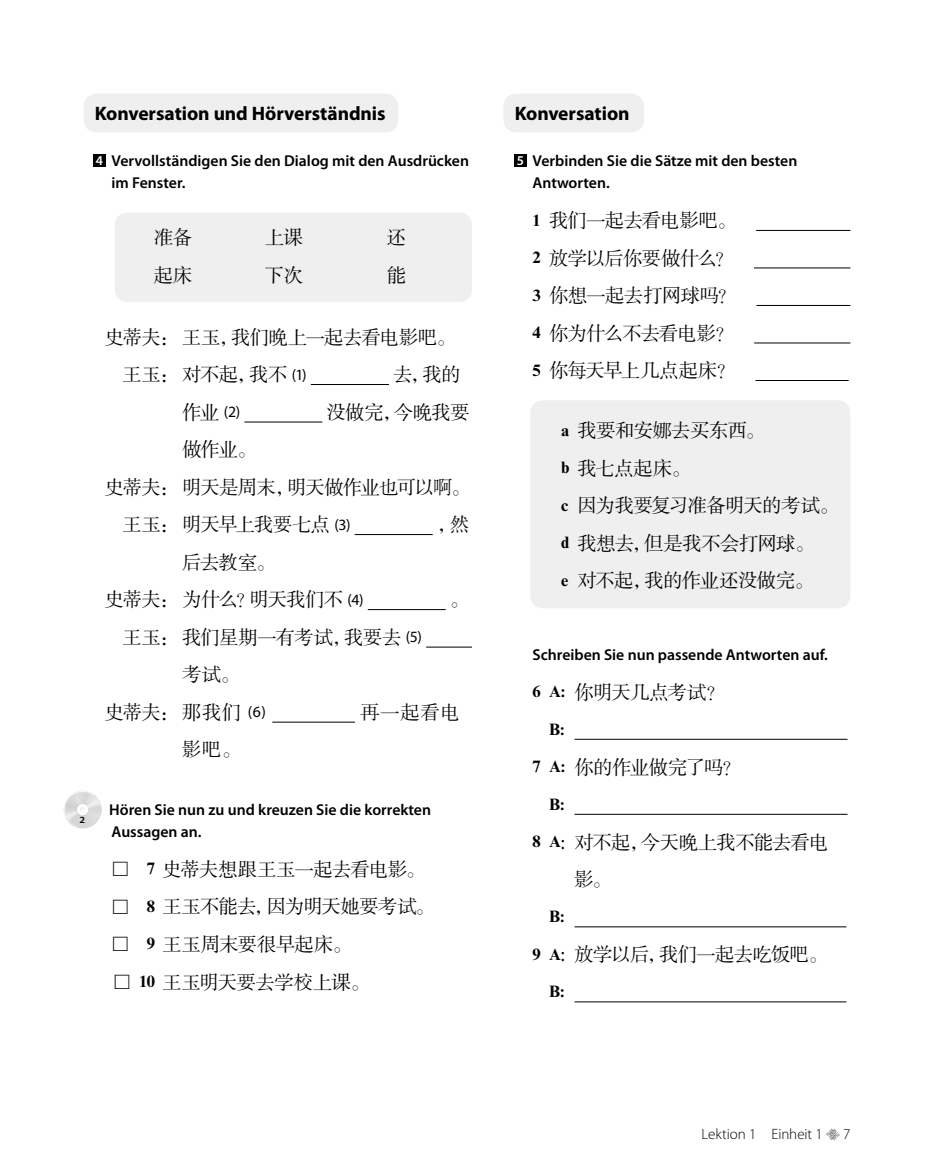
<style>
.page{position:relative;width:927px;height:1174px;background:#fff}
.page>*{position:absolute;margin:0;border:0;box-sizing:border-box;transform-origin:0 0}
.t1{font:19.5px/37.5px "FZSSK GBK1 0";letter-spacing:-.04em;color:#000}
.t2{font:19.5px "FZSSK GBK1 0";letter-spacing:-.06em;color:#000}
.t3{font:700 19.5px "Myriad Pro";letter-spacing:-.005em;color:#000}
.t4{font:700 16.5px "Times New Roman MT Std";color:#000}
.t5{font:600 15.75px/22.5px "Myriad Pro";color:#000}
.t6{font:15.75px "Myriad Pro";color:#000}
.t7{font:300 15px "Myriad Pro";letter-spacing:-.005em;color:#000}
.t8{font:600 9.45px "Myriad Pro";color:#000;scale:1.11 1}
.s1{font-size:13.5px;color:#fff}
.s2{font-family:"Times New Roman MT Std";font-weight:700;font-size:16.5px}
.s3{font-family:"Myriad Pro";font-size:15.75px}
.s4{font-family:"FZSSK GBK1 0";font-size:19.5px}
.s5{font-family:"FZKTK GBK1 0";font-size:18px}
.s6{font-family:"Myriad Pro"}
</style>
<div class="page">
<div style="left:530px;top:400px;width:320px;height:208px;background:#efefef;border-radius:13px"></div>
<hr style="left:574px;top:739px;width:273px;height:1px;background:#000">
<hr style="left:574px;top:814px;width:273px;height:1px;background:#000">
<hr style="left:574px;top:926px;width:272px;height:1px;background:#000">
<hr style="left:574px;top:1001px;width:272px;height:1px;background:#000">
<hr style="left:756px;top:230px;width:94px;height:1px;background:#000">
<hr style="left:754px;top:268px;width:96px;height:1px;background:#000">
<hr style="left:756px;top:305px;width:94px;height:1px;background:#000">
<hr style="left:754px;top:343px;width:96px;height:1px;background:#000">
<hr style="left:755px;top:380px;width:94px;height:1px;background:#000">
<div style="left:514px;top:155px;width:13px;height:12px;background:#000"></div>
<div style="left:503px;top:94px;width:141px;height:38px;background:#efefef;border-radius:13px"></div>
<div style="left:115px;top:213px;width:357px;height:89px;background:#efefef;border-radius:13px"></div>
<div style="left:84px;top:94px;width:314px;height:38px;background:#efefef;border-radius:13px"></div>
<hr style="left:311px;top:384px;width:78px;height:1px;background:#000">
<hr style="left:244px;top:422px;width:78px;height:1px;background:#000">
<hr style="left:355px;top:534px;width:78px;height:1px;background:#000">
<hr style="left:368px;top:609px;width:78px;height:1px;background:#000">
<hr style="left:426px;top:647px;width:46px;height:1px;background:#000">
<hr style="left:272px;top:722px;width:83px;height:1px;background:#000">
<div style="left:94px;top:155px;width:12px;height:12px;background:#000"></div>
<img style="left:63px;top:791px;width:39px;height:38px">
<svg style="left:826px;top:1128px;width:14px;height:12px"></svg>
<p class="t8" style="left:80px;top:814px;width:7px">2</p>
<p class="t3" style="left:95px;top:100px;width:292px">Konversation und Hörverständnis</p>
<p class="t3" style="left:515px;top:100px;width:116px">Konversation</p>
<p class="t5" style="left:112px;top:149px;width:359px;text-indent:-16px"><span class="s1">4</span> Vervollständigen Sie den Dialog mit den Ausdrücken im Fenster.</p>
<p class="t1" style="left:154px;top:220px;width:40px">准备</p>
<p class="t1" style="left:265px;top:220px;width:40px">上课</p>
<p class="t1" style="left:387px;top:220px;width:21px">还</p>
<p class="t1" style="left:154px;top:257px;width:40px">起床</p>
<p class="t1" style="left:265px;top:257px;width:40px">下次</p>
<p class="t1" style="left:387px;top:257px;width:21px">能</p>
<p class="t5" style="left:532px;top:149px;width:266px;text-indent:-16px"><span class="s1">5</span> Verbinden Sie die Sätze mit den besten<br>Antworten.</p>
<p class="t1" style="left:532px;top:203px;width:206px"><span class="s2">1</span> 我们一起去看电影吧。<br><span class="s2">2</span> 放学以后你要做什么？<br><span class="s2">3</span> 你想一起去打网球吗？<br><span class="s2">4</span> 你为什么不去看电影？<br><span class="s2">5</span> 你每天早上几点起床？</p>
<p class="t1" style="left:123px;top:319px;width:335px;text-indent:-18px">史蒂夫：王玉，我们晚上一起去看电影吧。王玉： 对不起，我不 <span class="s3">(1)</span></p>
<p class="t1" style="left:393px;top:357px;width:69px">去，我的</p>
<p class="t6" style="left:182px;top:402px;width:60px"><span class="s4">作业</span> (2)</p>
<p class="t1" style="left:326px;top:394px;width:145px">没做完，今晚我要</p>
<p class="t1" style="left:182px;top:432px;width:76px">做作业。</p>
<p class="t2" style="left:105px;top:477px;width:367px">史蒂夫：明天是周末，明天做作业也可以啊。</p>
<p class="t2" style="left:122px;top:514px;width:230px">王玉： 明天早上我要七点 <span class="s3">(3)</span></p>
<p class="t1" style="left:437px;top:507px;width:34px">，然</p>
<p class="t1" style="left:105px;top:544px;width:260px;text-align:center">后去教室。<br>史蒂夫：为什么？明天我们不 <span class="s3">(4)</span></p>
<p class="t1" style="left:450px;top:582px;width:21px">。</p>
<p class="t1" style="left:122px;top:619px;width:301px">王玉： 我们星期一有考试，我要去 <span class="s3">(5)</span></p>
<p class="t1" style="left:182px;top:657px;width:59px">考试。</p>
<p class="t1" style="left:105px;top:694px;width:163px">史蒂夫： 那我们 <span class="s3">(6)</span></p>
<p class="t1" style="left:360px;top:694px;width:101px">再一起看电</p>
<p class="t1" style="left:182px;top:732px;width:61px">影吧。</p>
<p class="t5" style="left:109px;top:797px;width:323px">Hören Sie nun zu und kreuzen Sie die korrekten<br>Aussagen an.</p>
<p class="t1" style="left:112px;top:851px;width:315px"><span class="s5">□</span> <span class="s2">7</span> 史蒂夫想跟王玉一起去看电影。</p>
<p class="t1" style="left:112px;top:889px;width:325px"><span class="s5">□</span> <span class="s2">8</span> 王玉不能去，因为明天她要考试。</p>
<p class="t1" style="left:112px;top:926px;width:242px"><span class="s5">□</span> <span class="s2">9</span> 王玉周末要很早起床。</p>
<p class="t1" style="left:113px;top:964px;width:258px"><span class="s5">□</span> <span class="s2">10</span> 王玉明天要去学校上课。</p>
<p class="t1" style="left:561px;top:413px;width:279px"><span class="s2">a</span> 我要和安娜去买东西。<br><span class="s2">b</span> 我七点起床。<br><span class="s2">c</span> 因为我要复习准备明天的考试。<span class="s2">d</span> 我想去，但是我不会打网球。<br><span class="s2">e</span> 对不起，我的作业还没做完。</p>
<p class="t5" style="left:532px;top:643px;width:297px">Schreiben Sie nun passende Antworten auf.</p>
<p class="t1" style="left:532px;top:674px;width:195px"><span class="s2">6 A:</span> 你明天几点考试？</p>
<p class="t4" style="left:549px;top:718px;width:17px">B:</p>
<p class="t2" style="left:532px;top:756px;width:211px"><span class="s2">7 A:</span> 你的作业做完了吗？</p>
<p class="t4" style="left:549px;top:793px;width:17px">B:</p>
<p class="t1" style="left:574px;top:824px;width:256px;text-indent:-42px"><span class="s2">8 A</span><span class="s6">:</span> 对不起，今天晚上我不能去看电影。</p>
<p class="t4" style="left:549px;top:906px;width:17px">B:</p>
<p class="t1" style="left:532px;top:936px;width:297px"><span class="s2">9 A</span><span class="s6">:</span> 放学以后，我们一起去吃饭吧。</p>
<p class="t4" style="left:549px;top:981px;width:17px">B:</p>
<p class="t7" style="left:702px;top:1125px;width:123px">Lektion 1 Einheit 1</p>
<p class="t7" style="left:843px;top:1125px;width:9px">7</p>
</div>
